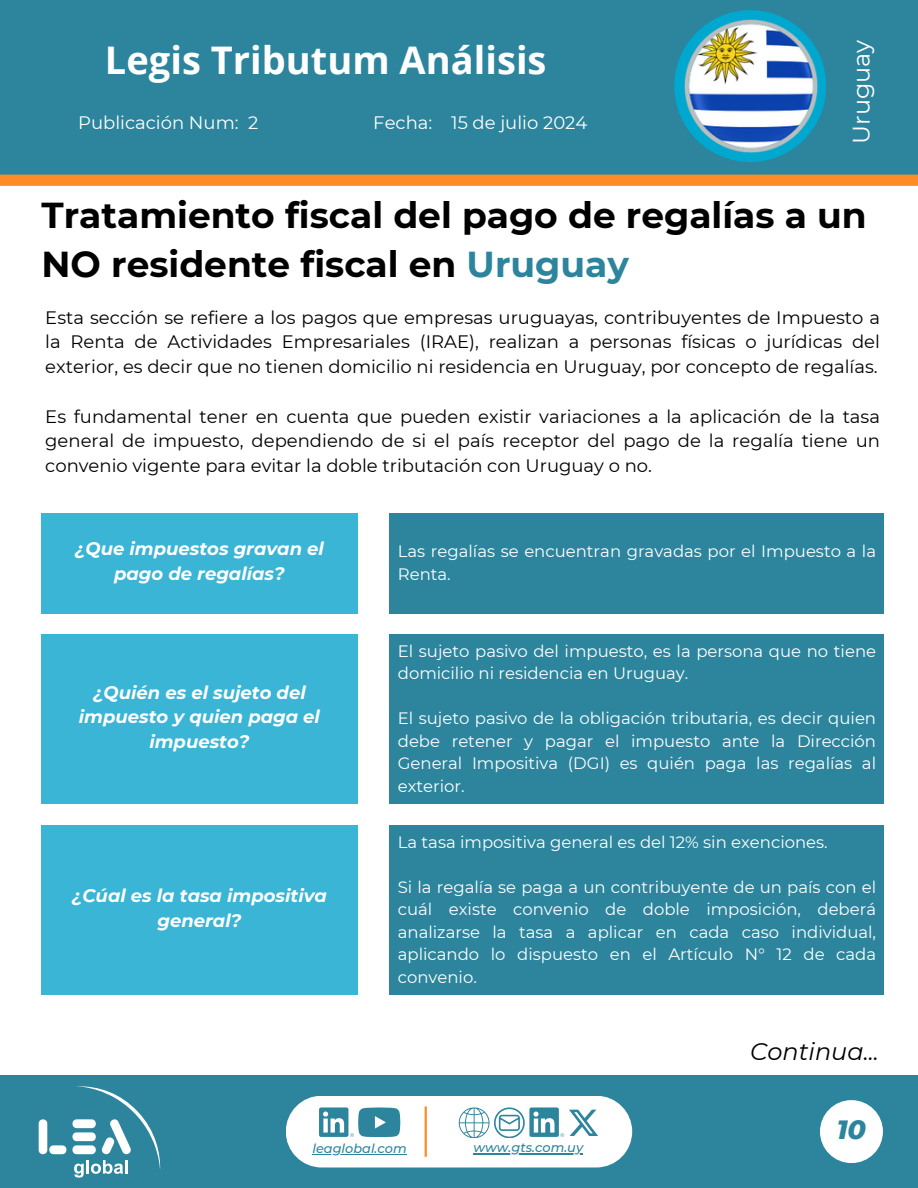
<style>
.page{position:relative;width:918px;height:1188px;background:#fff}
.page>*{position:absolute;margin:0;border:0;box-sizing:border-box;transform-origin:0 0}
.t1{font:700 38.1px "Open Sans";color:#fff}
.t2{font:700 36px/49.5px "Montserrat";color:#000}
.t3{font:italic 800 27px "Montserrat";color:#2c859d}
.t4{font:italic 24px "Montserrat";color:#000}
.t5{font:24px "Montserrat";color:#fff}
.t6{font:18px/24.8px "Montserrat";color:#000;text-align:justify}
.t7{font:italic 700 18px/24.8px "Montserrat";color:#fff;text-align:center}
.t8{font:18px "Montserrat";color:#fff}
.t9{font:16.5px/22.5px "Montserrat";color:#fff}
.t10{font:italic 500 12.9px "Montserrat";color:#2c859d}
.s1{color:#2c859d}
</style>
<div class="page">
<div style="left:390px;top:634px;width:494px;height:170px;background:#2c859d"></div>
<div style="left:390px;top:513px;width:494px;height:100px;background:#2c859d"></div>
<div style="left:390px;top:825px;width:494px;height:170px;background:#2c859d"></div>
<div style="left:42px;top:635px;width:315px;height:169px;background:#3ab5d5"></div>
<div style="left:42px;top:825px;width:315px;height:170px;background:#3ab5d5"></div>
<div style="left:42px;top:513px;width:315px;height:100px;background:#3ab5d5"></div>
<div style="left:0;top:0;width:918px;height:174px;background:#2c859d"></div>
<div style="left:674px;top:10px;width:152px;height:152px;background:#00a7ce;border-radius:50%"></div>
<img style="left:685px;top:20px;width:133px;height:133px">
<div style="left:0;top:1075px;width:918px;height:113px;background:#2c859d"></div>
<svg style="left:39px;top:1086px;width:121px;height:91px"></svg>
<hr style="left:125px;top:1160px;width:3px;height:14px;background:#fff">
<div style="left:820px;top:1100px;width:63px;height:63px;background:#fff;border-radius:50%"></div>
<div style="left:286px;top:1096px;width:346px;height:71px;background:#fff;border-radius:36px"></div>
<svg style="left:319px;top:1107px;width:81px;height:30px"></svg>
<hr style="left:425px;top:1106px;width:2px;height:51px;background:#fe8c26">
<hr style="left:474px;top:1153px;width:109px;height:1px;background:#2c859d">
<hr style="left:312px;top:1154px;width:95px;height:1px;background:#2c859d">
<svg style="left:459px;top:1107px;width:139px;height:31px"></svg>
<div style="left:0;top:175px;width:918px;height:11px;background:#fe8c26"></div>
<h3 class="t1" style="left:105px;top:33px;width:443px">Legis Tributum Análisis</h3>
<h4 class="t5" style="left:846px;top:144px;width:107px;rotate:-90deg">Uruguay</h4>
<h4 class="t8" style="left:78px;top:111px;width:182px">Publicación Num: 2</h4>
<h4 class="t8" style="left:373px;top:111px;width:216px">Fecha: 15 de julio 2024</h4>
<h3 class="t2" style="left:42px;top:190px;width:827px">Tratamiento fiscal del pago de regalías a un<br>NO residente fiscal en <span class="s1">Uruguay</span></h3>
<h3 class="t6" style="left:45px;top:305px;width:836px">Esta sección se refiere a los pagos que empresas uruguayas, contribuyentes de Impuesto a la Renta de Actividades Empresariales (IRAE), realizan a personas físicas o jurídicas del exterior, es decir que no tienen domicilio ni residencia en Uruguay, por concepto de regalías.</h3>
<h4 class="t6" style="left:45px;top:404px;width:836px">Es fundamental tener en cuenta que pueden existir variaciones a la aplicación de la tasa general de impuesto, dependiendo de si el país receptor del pago de la regalía tiene un convenio vigente para evitar la doble tributación con Uruguay o no.</h4>
<h4 class="t7" style="left:75px;top:536px;width:250px">¿Que impuestos gravan el pago de regalías?</h4>
<h1 class="t7" style="left:79px;top:680px;width:243px">¿Quién es el sujeto del impuesto y quien paga el impuesto?</h1>
<h4 class="t7" style="left:72px;top:883px;width:257px">¿Cúal es la tasa impositiva general?</h4>
<h4 class="t9" style="left:398px;top:540px;width:480px">Las regalías se encuentran gravadas por el Impuesto a la<br>Renta.</h4>
<h1 class="t9" style="left:398px;top:640px;width:480px">El sujeto pasivo del impuesto, es la persona que no tiene domicilio ni residencia en Uruguay.</h1>
<h4 class="t9" style="left:398px;top:707px;width:480px;text-align:justify">El sujeto pasivo de la obligación tributaria, es decir quien debe retener y pagar el impuesto ante la Dirección General Impositiva (DGI) es quién paga las regalías al exterior.</h4>
<p class="t9" style="left:398px;top:831px;width:431px">La tasa impositiva general es del 12% sin exenciones.</p>
<h2 class="t9" style="left:398px;top:876px;width:480px;text-align:justify">Si la regalía se paga a un contribuyente de un país con el cuál existe convenio de doble imposición, deberá analizarse la tasa a aplicar en cada caso individual, aplicando lo dispuesto en el Artículo N° 12 de cada convenio.</h2>
<h2 class="t4" style="left:750px;top:1037px;width:130px">Continua...</h2>
<p class="t3" style="left:837px;top:1113px;width:31px">10</p>
<p class="t10" style="left:312px;top:1141px;width:96px">leaglobal.com</p>
<p class="t10" style="left:474px;top:1140px;width:111px">www.gts.com.uy</p>
</div>
